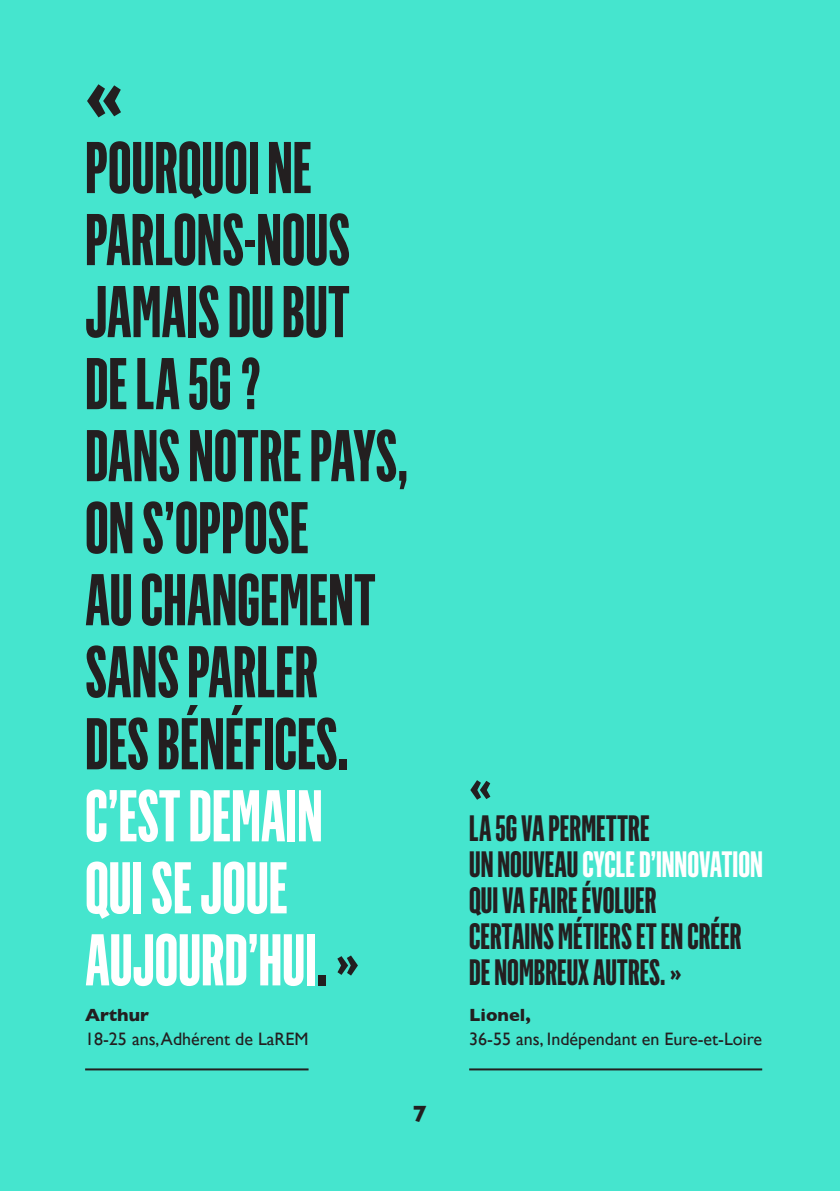
<style>
.page{position:relative;width:840px;height:1191px;background:#fff}
.page>*{position:absolute;margin:0;border:0;box-sizing:border-box;transform-origin:0 0}
._04_Quote_big{font:700 118.4px "Flama Ultracondensed";color:#231f20}
._04_Quote_big-2{font:700 71.8px/72px "Flama Ultracondensed";color:#231f20}
._05_Quote_small{font:700 70px "Flama Ultracondensed";color:#231f20}
._05_Quote_small-2{font:700 36px/36px "Flama Ultracondensed";color:#231f20}
.t1{font:700 24px "Gill Sans";color:#231f20}
._06_Quote_nom_foncti{font:18px/24px "Gill Sans";color:#231f20}
.s1{color:#fff}
.s2{font-weight:700}
</style>
<div class="page">
<div style="left:0;top:0;width:839px;height:1191px;background:#45e5ce"></div>
<hr style="left:85px;top:1068px;width:223px;height:2px;background:#231f20">
<hr style="left:469px;top:1068px;width:292px;height:2px;background:#231f20">
<p class="_04_Quote_big" style="left:85px;top:19px;width:39px">«</p>
<p class="_04_Quote_big-2" style="left:85px;top:130px;width:324px">POURQUOI NE<br>PARLONS-NOUS<br>JAMAIS DU BUT<br>DE LA 5G?<br>DANS NOTRE PAYS,<br>ON S’OPPOSE<br>AU CHANGEMENT<br>SANS PARLER<br>DES BÉNÉFICES.<br><span class="s1">C’EST DEMAIN<br>QUI SE JOUE<br>AUJOURD’HUI</span>.»</p>
<p class="_06_Quote_nom_foncti" style="left:85px;top:1003px;width:225px"><span class="s2">Arthur<br></span>18-25 ans, Adhérent de LaREM</p>
<p class="t1" style="left:412px;top:1095px;width:16px">7</p>
<p class="_05_Quote_small" style="left:469px;top:741px;width:24px">«</p>
<p class="_05_Quote_small-2" style="left:469px;top:810px;width:295px">LA 5G VA PERMETTRE<br>UN NOUVEAU <span class="s1">CYCLE D’INNOVATION<br></span>QUI VA FAIRE ÉVOLUER<br>CERTAINS MÉTIERS ET EN CRÉER<br>DE NOMBREUX AUTRES.»</p>
<p class="_06_Quote_nom_foncti" style="left:469px;top:1003px;width:294px"><span class="s2">Lionel,<br></span>36-55 ans, Indépendant en Eure-et-Loire</p>
</div>
